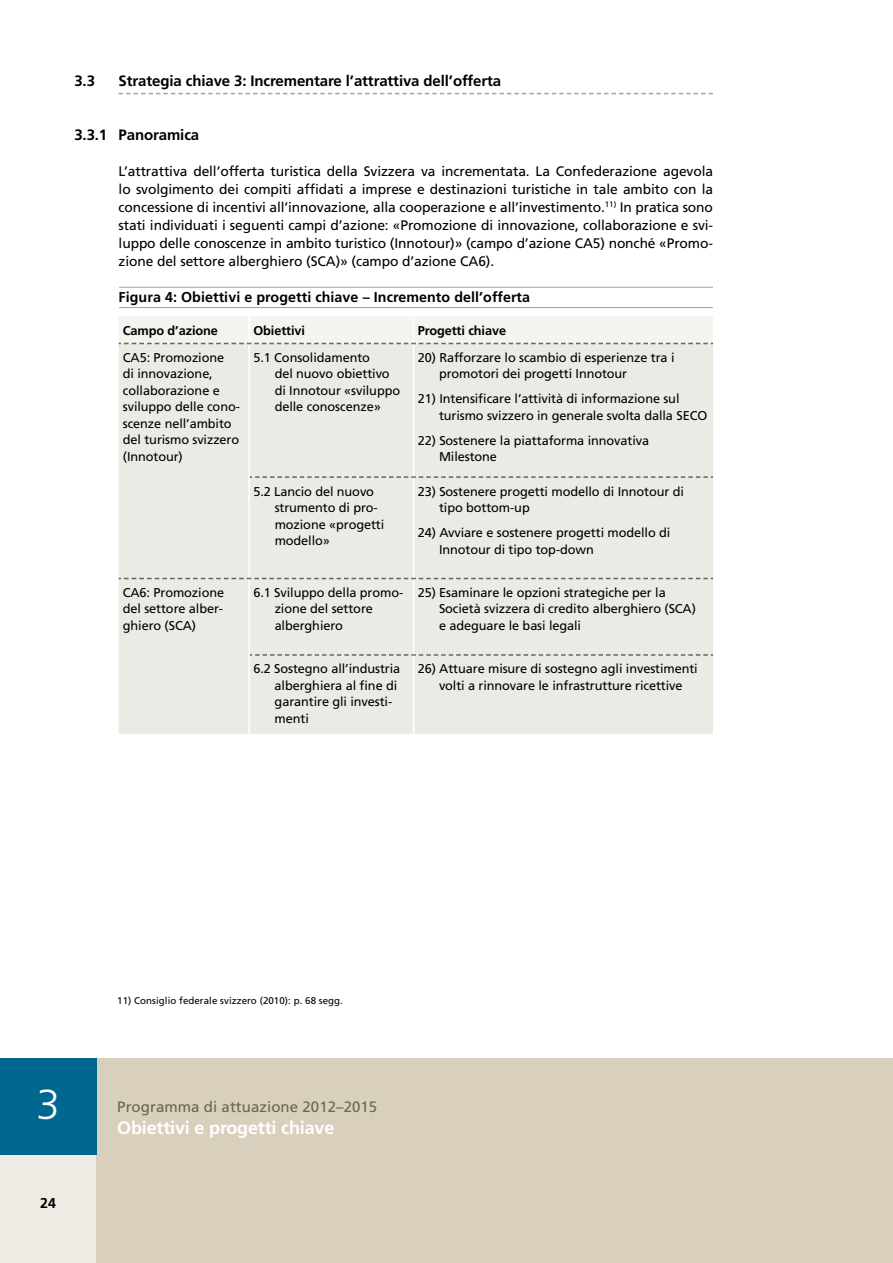
<style>
.page{position:relative;width:893px;height:1263px;background:#fff}
.page>*{position:absolute;margin:0;border:0;box-sizing:border-box;transform-origin:0 0}
.t1{font:300 42px "Frutiger";color:#fff}
.t2{font:700 18px "Frutiger";letter-spacing:-.01em;color:#fff}
.t3{font:700 15px "Frutiger";letter-spacing:-.01em;color:#000}
.t4{font:15px "Frutiger";letter-spacing:.005em;color:#676653}
.t5{font:700 14.25px "Frutiger";letter-spacing:.005em;color:#000}
.t6{font:13.8px/18px "Frutiger";letter-spacing:-.01em;color:#000;text-align:justify}
.t7{font:12.75px/16.5px "Frutiger";letter-spacing:-.01em;color:#000}
.t8{font:700 12.75px "Frutiger";letter-spacing:-.01em;color:#000}
.t9{font:9.75px "Frutiger";letter-spacing:.005em;color:#000}
</style>
<div class="page">
<div style="left:0;top:1058px;width:893px;height:205px;background:#d9cfbd"></div>
<div style="left:0;top:1052px;width:96px;height:211px;background:#efebe4"></div>
<div style="left:0;top:1058px;width:96px;height:96px;background:#006890"></div>
<svg style="left:119px;top:93px;width:594px;height:1px"></svg>
<hr style="left:119px;top:287px;width:594px;height:1px;background:#aaa495">
<hr style="left:119px;top:307px;width:594px;height:1px;background:#aaa495">
<div style="left:119px;top:344px;width:594px;height:390px;background:#ebebe6"></div>
<hr style="left:248px;top:344px;width:2px;height:133px;background:#fff">
<hr style="left:413px;top:344px;width:1px;height:132px;background:#fff">
<hr style="left:248px;top:477px;width:2px;height:101px;background:#fff">
<hr style="left:413px;top:478px;width:1px;height:100px;background:#fff">
<hr style="left:248px;top:579px;width:2px;height:76px;background:#fff">
<hr style="left:413px;top:579px;width:1px;height:75px;background:#fff">
<hr style="left:248px;top:655px;width:2px;height:79px;background:#fff">
<hr style="left:413px;top:656px;width:1px;height:78px;background:#fff">
<div style="left:119px;top:317px;width:594px;height:27px;background:#f3f3f0"></div>
<svg style="left:250px;top:476px;width:463px;height:2px"></svg>
<svg style="left:119px;top:578px;width:594px;height:1px"></svg>
<svg style="left:250px;top:654px;width:463px;height:2px"></svg>
<p class="t3" style="left:74px;top:72px;width:22px">3.3</p>
<p class="t3" style="left:119px;top:72px;width:384px">Strategia chiave 3: Incrementare l’attrattiva dell’offerta</p>
<p class="t3" style="left:74px;top:126px;width:126px">3.3.1 Panoramica</p>
<p class="t6" style="left:119px;top:162px;width:596px">L’attrattiva dell’offerta turistica della Svizzera va incrementata. La Confederazione agevola lo svolgimento dei compiti affidati a imprese e destinazioni turistiche in tale ambito con la concessione di incentivi all’innovazione, alla cooperazione e all’investimento.<sup>11)</sup> In pratica sono stati individuati i seguenti campi d’azione: «Promozione di innovazione, collaborazione e svi&shy;luppo delle conoscenze in ambito turistico (Innotour)» (campo d’azione CA5) nonché «Promo&shy;zione del settore alberghiero (SCA)» (campo d’azione CA6).</p>
<p class="t5" style="left:119px;top:289px;width:413px">Figura 4: Obiettivi e progetti chiave – Incremento dell’offerta</p>
<p class="t8" style="left:123px;top:323px;width:97px">Campo d’azione</p>
<p class="t8" style="left:253px;top:323px;width:53px">Obiettivi</p>
<p class="t8" style="left:418px;top:323px;width:90px">Progetti chiave</p>
<p class="t7" style="left:123px;top:349px;width:119px">CA5: Promozione<br>di innovazione, collaborazione e sviluppo delle cono&shy;scenze nell’ambito del turismo svizzero (Innotour)</p>
<p class="t7" style="left:275px;top:349px;width:127px;text-indent:-21px">5.1 Consolidamento<br>del nuovo obiettivo di Innotour «sviluppo delle conoscenze»</p>
<p class="t7" style="left:439px;top:349px;width:237px;text-indent:-21px">20) Rafforzare lo scambio di esperienze tra i promotori dei progetti Innotour</p>
<p class="t7" style="left:439px;top:391px;width:270px;text-indent:-21px">21) Intensificare l’attività di informazione sul turismo svizzero in generale svolta dalla SECO</p>
<p class="t7" style="left:439px;top:432px;width:212px;text-indent:-21px">22) Sostenere la piattaforma innovativa<br>Milestone</p>
<p class="t7" style="left:275px;top:483px;width:111px;text-indent:-21px">5.2 Lancio del nuovo strumento di pro&shy;mozione «progetti modello»</p>
<p class="t7" style="left:439px;top:483px;width:246px;text-indent:-21px">23) Sostenere progetti modello di Innotour di tipo bottom-up</p>
<p class="t7" style="left:439px;top:524px;width:233px;text-indent:-21px">24) Avviare e sostenere progetti modello di<br>Innotour di tipo top-down</p>
<p class="t7" style="left:123px;top:584px;width:103px;text-align:justify">CA6: Promozione del settore alber&shy;ghiero (SCA)</p>
<p class="t7" style="left:275px;top:584px;width:130px;text-indent:-21px">6.1 Sviluppo della promo&shy;zione del settore alberghiero</p>
<p class="t7" style="left:439px;top:584px;width:258px;text-indent:-21px">25) Esaminare le opzioni strategiche per la<br>Società svizzera di credito alberghiero (SCA) e adeguare le basi legali</p>
<p class="t7" style="left:275px;top:660px;width:127px;text-indent:-21px">6.2 Sostegno all’industria alberghiera al fine di garantire gli investi&shy;menti</p>
<p class="t7" style="left:418px;top:660px;width:282px;text-align:center">26) Attuare misure di sostegno agli investimenti volti a rinnovare le infrastrutture ricettive</p>
<h1 class="t1" style="left:36px;top:1081px;width:25px">3</h1>
<p class="t5" style="left:40px;top:1194px;width:17px">24</p>
<p class="t9" style="left:117px;top:995px;width:227px">11) Consiglio federale svizzero (2010): p. 68 segg.</p>
<p class="t4" style="left:117px;top:1098px;width:262px">Programma di attuazione 2012–2015</p>
<h2 class="t2" style="left:117px;top:1117px;width:219px">Obiettivi e progetti chiave</h2>
</div>
